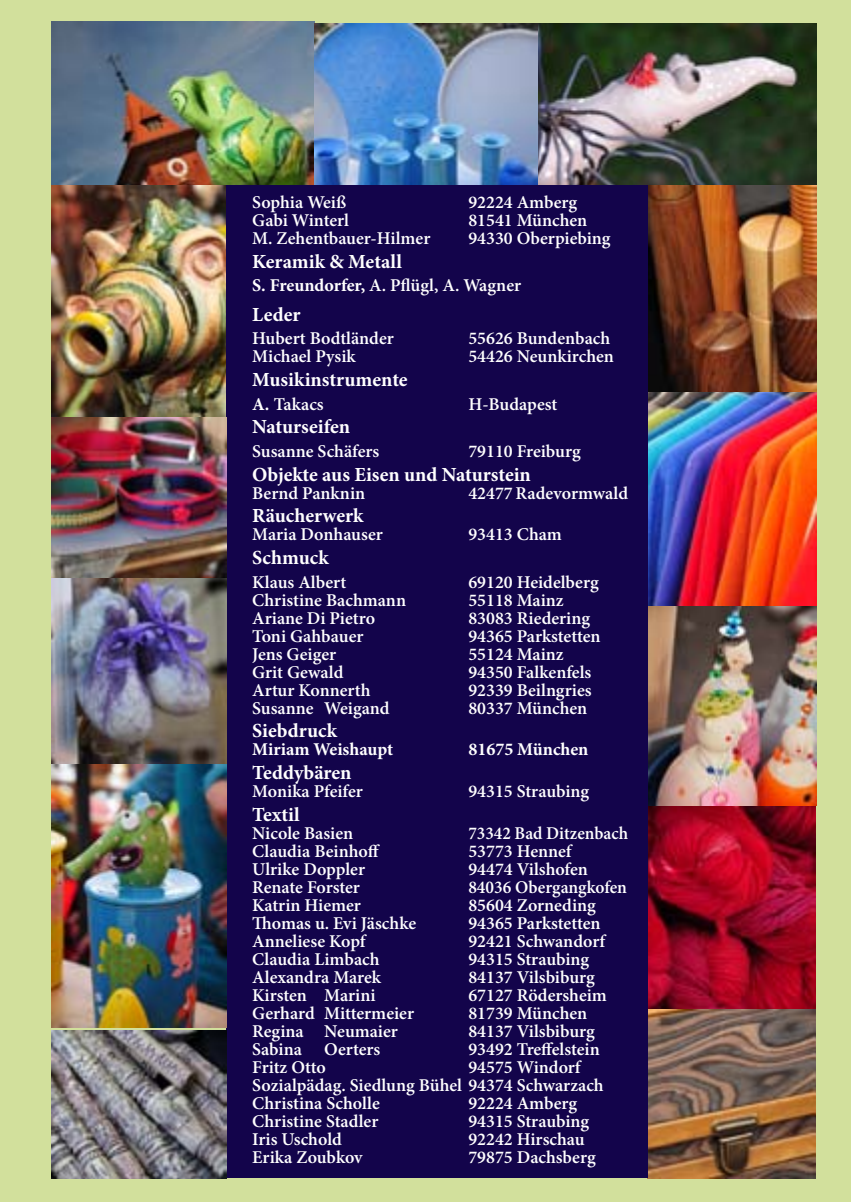
<style>
.page{position:relative;width:851px;height:1202px;background:#fff}
.page>*{position:absolute;margin:0;border:0;box-sizing:border-box;transform-origin:0 0}
.t1{font:700 20px "Minion Pro";color:#fff}
.t2{font:600 18px/18px "Minion Pro";color:#fff}
.t3{font:700 18px "Minion Pro";color:#fff}
.t4{font:600 18px "Minion Pro";color:#fff;scale:.96 1}
.s1{font-weight:700}
</style>
<div class="page">
<div style="left:0;top:0;width:850px;height:1202px;background:#d2e09c"></div>
<img style="left:51px;top:21px;width:263px;height:165px">
<img style="left:51px;top:186px;width:176px;height:842px">
<img style="left:647px;top:186px;width:169px;height:620px">
<img style="left:647px;top:806px;width:167px;height:203px">
<img style="left:314px;top:23px;width:502px;height:163px">
<img style="left:647px;top:1009px;width:167px;height:169px">
<div style="left:227px;top:186px;width:420px;height:992px;background:#13044b"></div>
<img style="left:51px;top:1030px;width:176px;height:148px">
<p class="t2" style="left:252px;top:193px;width:95px">Sophia Weiß</p>
<p class="t2" style="left:468px;top:193px;width:110px">92224 Amberg</p>
<p class="t2" style="left:252px;top:211px;width:98px">Gabi Winterl</p>
<p class="t2" style="left:468px;top:211px;width:120px">81541 München</p>
<p class="t2" style="left:252px;top:229px;width:180px">M. Zehentbauer-Hilmer</p>
<p class="t2" style="left:468px;top:229px;width:144px">94330 Oberpiebing</p>
<p class="t1" style="left:252px;top:247px;width:151px">Keramik &amp; Metall</p>
<p class="t2" style="left:252px;top:276px;width:270px"><span class="s1">S. Freundorfer,</span> A. Pflügl, A. Wagner</p>
<p class="t1" style="left:252px;top:300px;width:50px">Leder</p>
<p class="t2" style="left:252px;top:329px;width:143px">Hubert Bodtländer</p>
<p class="t2" style="left:468px;top:329px;width:143px">55626 Bundenbach</p>
<p class="t2" style="left:252px;top:347px;width:105px">Michael Pysik</p>
<p class="t2" style="left:468px;top:347px;width:147px">54426 Neunkirchen</p>
<p class="t1" style="left:252px;top:365px;width:157px">Musikinstrumente</p>
<p class="t2" style="left:252px;top:395px;width:73px"><span class="s1">A.</span> Takacs</p>
<p class="t2" style="left:468px;top:395px;width:91px">H-Budapest</p>
<p class="t1" style="left:252px;top:413px;width:99px">Naturseifen</p>
<p class="t2" style="left:252px;top:442px;width:129px">Susanne Schäfers</p>
<p class="t2" style="left:468px;top:442px;width:114px">79110 Freiburg</p>
<p class="t1" style="left:252px;top:460px;width:280px">Objekte aus Eisen und Naturstein</p>
<p class="t2" style="left:252px;top:484px;width:114px">Bernd Panknin</p>
<p class="t2" style="left:468px;top:484px;width:161px">42477 Radevormwald</p>
<p class="t1" style="left:252px;top:502px;width:113px">Räucherwerk</p>
<p class="t2" style="left:252px;top:525px;width:132px">Maria Donhauser</p>
<p class="t2" style="left:468px;top:525px;width:95px">93413 Cham</p>
<p class="t1" style="left:252px;top:543px;width:78px">Schmuck</p>
<p class="t2" style="left:252px;top:573px;width:95px">Klaus Albert</p>
<p class="t2" style="left:468px;top:573px;width:132px">69120 Heidelberg</p>
<p class="t2" style="left:252px;top:591px;width:155px">Christine Bachmann</p>
<p class="t2" style="left:468px;top:591px;width:97px">55118 Mainz</p>
<p class="t2" style="left:252px;top:609px;width:124px">Ariane Di Pietro</p>
<p class="t2" style="left:468px;top:609px;width:123px">83083 Riedering</p>
<p class="t2" style="left:252px;top:627px;width:113px">Toni Gahbauer</p>
<p class="t2" style="left:468px;top:627px;width:134px">94365 Parkstetten</p>
<p class="t2" style="left:252px;top:645px;width:85px">Jens Geiger</p>
<p class="t2" style="left:468px;top:645px;width:97px">55124 Mainz</p>
<p class="t2" style="left:252px;top:663px;width:93px">Grit Gewald</p>
<p class="t2" style="left:468px;top:663px;width:124px">94350 Falkenfels</p>
<p class="t2" style="left:252px;top:681px;width:120px">Artur Konnerth</p>
<p class="t2" style="left:468px;top:681px;width:125px">92339 Beilngries</p>
<p class="t2" style="left:252px;top:699px;width:139px">Susanne Weigand</p>
<p class="t2" style="left:468px;top:699px;width:120px">80337 München</p>
<p class="t1" style="left:252px;top:717px;width:86px">Siebdruck</p>
<p class="t3" style="left:252px;top:737px;width:142px">Miriam Weishaupt</p>
<p class="t3" style="left:468px;top:737px;width:122px">81675 München</p>
<p class="t1" style="left:252px;top:758px;width:101px">Teddybären</p>
<p class="t2" style="left:252px;top:782px;width:112px">Monika Pfeifer</p>
<p class="t2" style="left:468px;top:782px;width:122px">94315 Straubing</p>
<p class="t1" style="left:252px;top:800px;width:49px">Textil</p>
<p class="t2" style="left:252px;top:824px;width:102px">Nicole Basien</p>
<p class="t4" style="left:468px;top:820px;width:168px">73342 Bad Ditzenbach</p>
<p class="t2" style="left:252px;top:842px;width:129px">Claudia Beinhoff</p>
<p class="t2" style="left:468px;top:842px;width:105px">53773 Hennef</p>
<p class="t2" style="left:252px;top:860px;width:114px">Ulrike Doppler</p>
<p class="t2" style="left:468px;top:860px;width:121px">94474 Vilshofen</p>
<p class="t2" style="left:252px;top:878px;width:109px">Renate Forster</p>
<p class="t2" style="left:468px;top:878px;width:160px">84036 Obergangkofen</p>
<p class="t2" style="left:252px;top:896px;width:110px">Katrin Hiemer</p>
<p class="t2" style="left:468px;top:896px;width:129px">85604 Zorneding</p>
<p class="t2" style="left:252px;top:914px;width:165px">Thomas u. Evi Jäschke</p>
<p class="t2" style="left:468px;top:914px;width:134px">94365 Parkstetten</p>
<p class="t2" style="left:252px;top:932px;width:115px">Anneliese Kopf</p>
<p class="t2" style="left:468px;top:932px;width:138px">92421 Schwandorf</p>
<p class="t2" style="left:252px;top:950px;width:129px">Claudia Limbach</p>
<p class="t2" style="left:468px;top:950px;width:122px">94315 Straubing</p>
<p class="t2" style="left:252px;top:968px;width:130px">Alexandra Marek</p>
<p class="t2" style="left:468px;top:968px;width:128px">84137 Vilsbiburg</p>
<p class="t2" style="left:252px;top:986px;width:125px">Kirsten Marini</p>
<p class="t2" style="left:468px;top:986px;width:140px">67127 Rödersheim</p>
<p class="t2" style="left:252px;top:1004px;width:163px">Gerhard Mittermeier</p>
<p class="t2" style="left:468px;top:1004px;width:120px">81739 München</p>
<p class="t2" style="left:252px;top:1022px;width:147px">Regina Neumaier</p>
<p class="t2" style="left:468px;top:1022px;width:128px">84137 Vilsbiburg</p>
<p class="t2" style="left:252px;top:1040px;width:129px">Sabina Oerters</p>
<p class="t2" style="left:468px;top:1040px;width:133px">93492 Treffelstein</p>
<p class="t2" style="left:252px;top:1058px;width:75px">Fritz Otto</p>
<p class="t2" style="left:252px;top:1058px;width:353px;text-indent:216px">94575 Windorf<br>Sozialpädag. Siedlung Bühel 94374 Schwarzach<br>Christina Scholle</p>
<p class="t2" style="left:468px;top:1094px;width:110px">92224 Amberg</p>
<p class="t2" style="left:252px;top:1112px;width:128px">Christine Stadler</p>
<p class="t2" style="left:468px;top:1112px;width:122px">94315 Straubing</p>
<p class="t2" style="left:252px;top:1130px;width:91px">Iris Uschold</p>
<p class="t2" style="left:468px;top:1130px;width:118px">92242 Hirschau</p>
<p class="t2" style="left:252px;top:1148px;width:112px">Erika Zoubkov</p>
<p class="t2" style="left:468px;top:1148px;width:129px">79875 Dachsberg</p>
</div>
